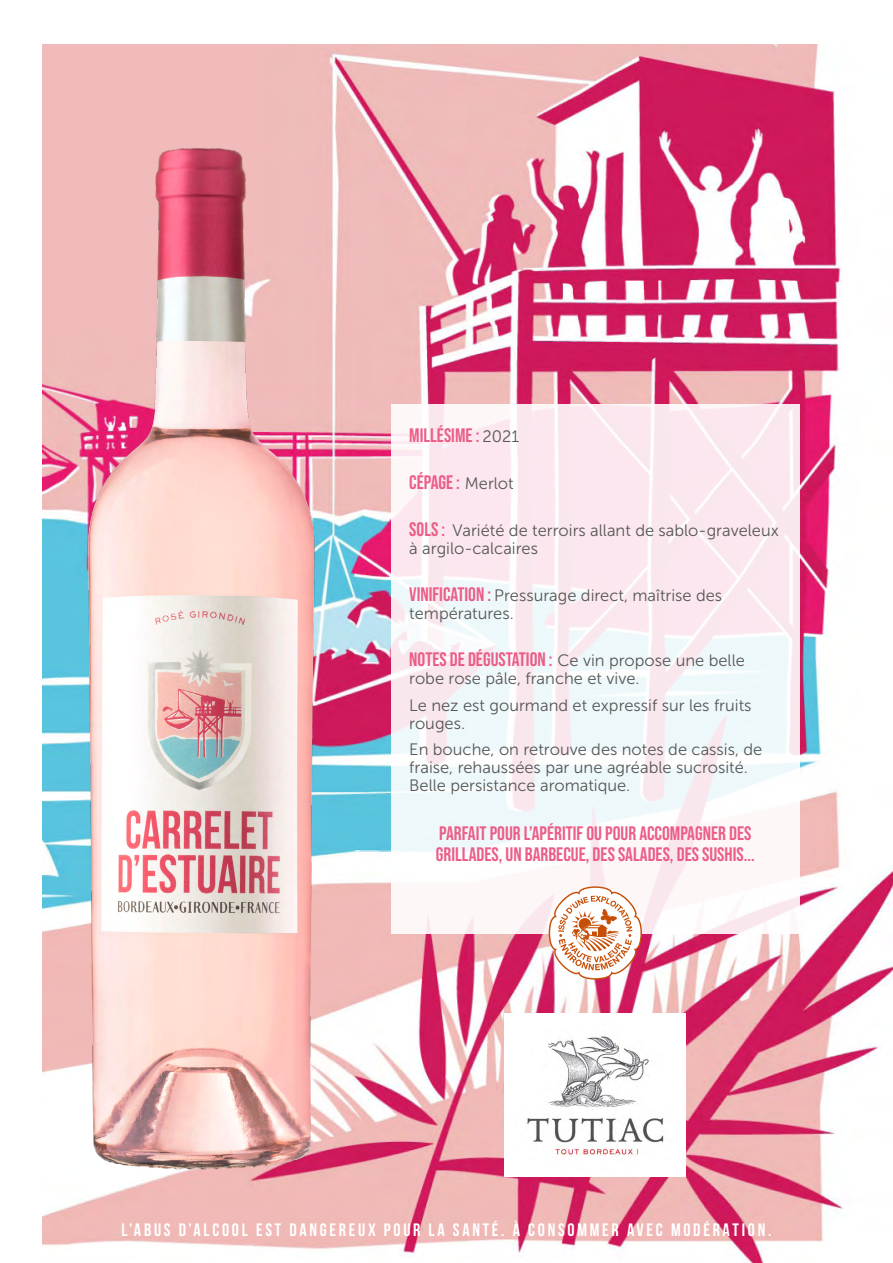
<style>
.page{position:relative;width:893px;height:1263px;background:#fff}
.page>*{position:absolute;margin:0;border:0;box-sizing:border-box;transform-origin:0 0}
.t1{font:19.5px/21px "Bebas Neue";color:#eb5d87}
.t2{font:700 18px "Bebas Neue";letter-spacing:.15em;color:#fff}
.t3{font:16.5px/18px "Museo Sans 300";color:#575756}
.s1{font-family:"Museo Sans 300";font-size:16.5px;color:#575756}
.s2{font-family:"Bebas Neue";font-size:19.5px;color:#eb5d87}
</style>
<div class="page">
<img style="left:43px;top:45px;width:850px;height:1218px">
<img style="left:58px;top:132px;width:277px;height:1066px">
<img style="left:505px;top:1013px;width:181px;height:163px">
<div style="left:391px;top:404px;width:408px;height:529px;background:linear-gradient(to right,#f8f2f6,#f9f0f5)"></div>
<svg style="left:548px;top:886px;width:95px;height:94px"></svg>
<p class="t1" style="left:409px;top:425px;width:111px">MILLÉSIME : <span class="s1">2021</span></p>
<p class="t1" style="left:409px;top:472px;width:106px">CÉPAGE : <span class="s1">Merlot</span></p>
<p class="t3" style="left:409px;top:522px;width:371px"><span class="s2">SOLS :</span> Variété de terroirs allant de sablo-graveleux à argilo-calcaires</p>
<p class="t3" style="left:409px;top:587px;width:314px"><span class="s2">VINIFICATION :</span> Pressurage direct, maîtrise des températures.</p>
<p class="t3" style="left:409px;top:652px;width:337px"><span class="s2">NOTES DE DÉGUSTATION :</span> Ce vin propose une belle robe rose pâle, franche et vive.</p>
<p class="t3" style="left:409px;top:696px;width:344px">Le nez est gourmand et expressif sur les fruits rouges.</p>
<p class="t3" style="left:409px;top:741px;width:354px">En bouche, on retrouve des notes de cassis, de fraise, rehaussées par une agréable sucrosité.<br>Belle persistance aromatique.</p>
<p class="t1" style="left:436px;top:822px;width:320px">PARFAIT POUR L’APÉRITIF OU POUR ACCOMPAGNER DES<br>GRILLADES, UN BARBECUE, DES SALADES, DES SUSHIS...</p>
<p class="t2" style="left:122px;top:1220px;width:651px">L’ABUS D’ALCOOL EST DANGEREUX POUR LA SANTÉ. À CONSOMMER AVEC MODÉRATION.</p>
</div>
